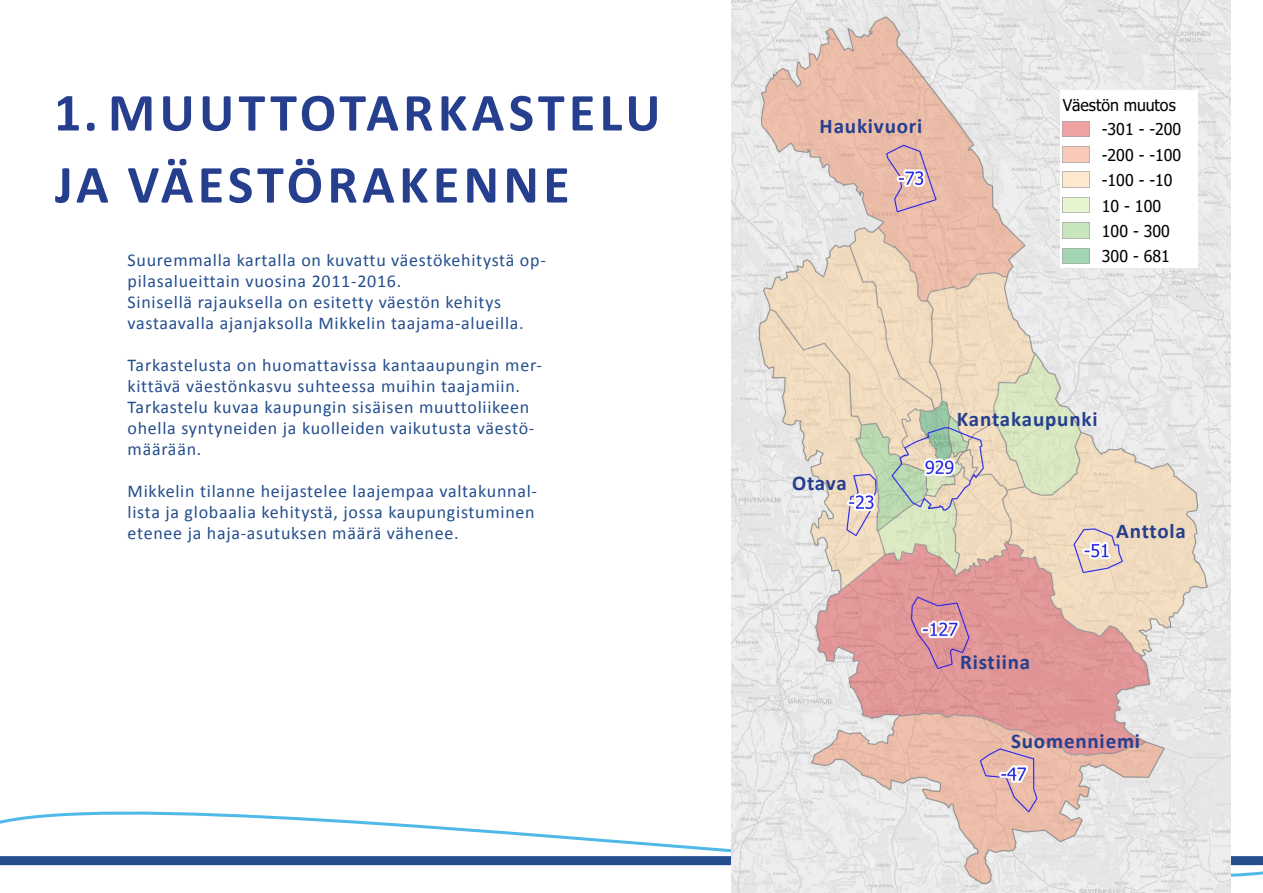
<style>
.page{position:relative;width:1263px;height:893px;background:#fff}
.page>*{position:absolute;margin:0;border:0;box-sizing:border-box;transform-origin:0 0}
.numerot{font:700 54px/72px "Calibri";letter-spacing:.08em;color:#253f8e}
.numerot-2{font:700 21px "Calibri";letter-spacing:.04em;color:#253f8e}
.numerot-3{font:18px/21px "Calibri";letter-spacing:.04em;color:#244e8d}
.t1{font:16.5px/25.2px "Tahoma Normaali";color:#000}
</style>
<div class="page">
<svg style="left:0;top:742px;width:1263px;height:151px"></svg>
<img style="left:731px;top:0;width:499px;height:893px">
<div style="left:1060px;top:90px;width:138px;height:178px;background:#fff"></div>
<p class="numerot" style="left:54px;top:77px;width:608px">1.MUUTTOTARKASTELU<br>JA VÄESTÖRAKENNE</p>
<p class="t1" style="left:1102px;top:94px;width:81px;text-indent:-39px">Väestön muutos -301 - -200 -200 - -100 -100 - -10<br>10 - 100<br>100 - 300<br>300 - 681</p>
<p class="numerot-2" style="left:819px;top:113px;width:104px">Haukivuori</p>
<p class="numerot-3" style="left:128px;top:249px;width:420px">Suuremmalla kartalla on kuvattu väestökehitystä op&shy;pilasalueittain vuosina 2011-2016.</p>
<p class="numerot-3" style="left:128px;top:291px;width:375px">Sinisellä rajauksella on esitetty väestön kehitys</p>
<p class="numerot-3" style="left:128px;top:312px;width:398px">vastaavalla ajanjaksolla Mikkelin taajama-alueilla.</p>
<p class="numerot-3" style="left:128px;top:354px;width:416px">Tarkastelusta on huomattavissa kantaaupungin mer&shy;kittävä väestönkasvu suhteessa muihin taajamiin.<br>Tarkastelu kuvaa kaupungin sisäisen muuttoliikeen ohella syntyneiden ja kuolleiden vaikutusta väestö&shy;määrään.</p>
<p class="numerot-3" style="left:128px;top:480px;width:411px">Mikkelin tilanne heijastelee laajempaa valtakunnal&shy;lista ja globaalia kehitystä, jossa kaupungistuminen etenee ja haja-asutuksen määrä vähenee.</p>
<p class="numerot-2" style="left:957px;top:406px;width:142px">Kantakaupunki</p>
<p class="numerot-2" style="left:792px;top:469px;width:56px">Otava</p>
<p class="numerot-2" style="left:1116px;top:517px;width:71px">Anttola</p>
<p class="numerot-2" style="left:960px;top:648px;width:72px">Ristiina</p>
<p class="numerot-2" style="left:1011px;top:728px;width:131px">Suomenniemi</p>
</div>
